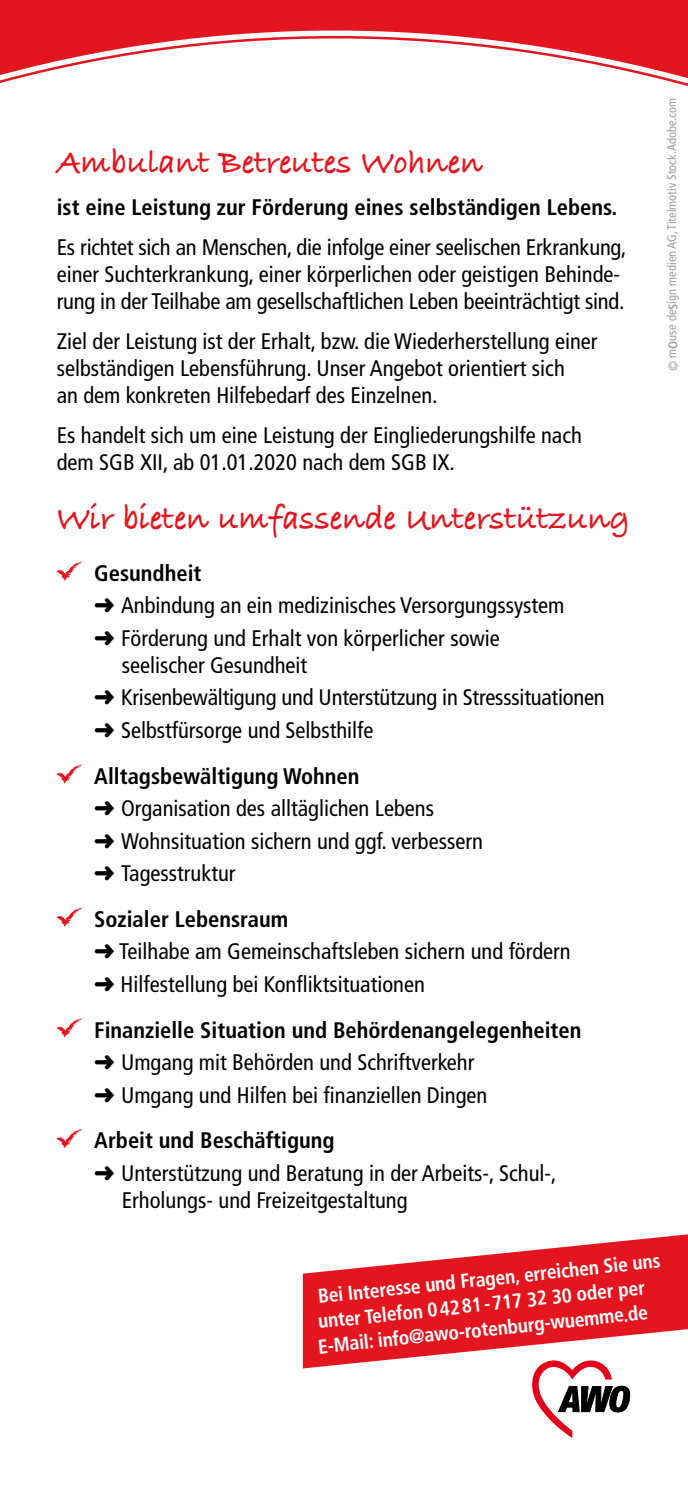
<style>
.page{position:relative;width:688px;height:1489px;background:#fff}
.page>*{position:absolute;margin:0;border:0;box-sizing:border-box;transform-origin:0 0}
.t1{font:700 35px "Bradley Hand ITCTT";color:#e3151e;scale:.95 1}
.t2{font:condensed 22.5px/32.5px "Frutiger";color:#000}
.t3{font:700 condensed 22.5px "Frutiger";color:#000}
.t4{font:700 condensed 20px/25px "Frutiger";color:#fff}
.t5{font:condensed 12.5px "Frutiger";color:#9c9e9f}
.s1{font-weight:700}
</style>
<div class="page">
<div style="left:0;top:0;width:687px;height:20px;background:#e3151e"></div>
<svg style="left:0;top:20px;width:687px;height:66px"></svg>
<svg style="left:57px;top:561px;width:26px;height:20px"></svg>
<svg style="left:57px;top:764px;width:26px;height:19px"></svg>
<svg style="left:57px;top:907px;width:26px;height:19px"></svg>
<svg style="left:57px;top:1018px;width:26px;height:19px"></svg>
<svg style="left:57px;top:1129px;width:26px;height:19px"></svg>
<svg style="left:532px;top:1368px;width:98px;height:69px"></svg>
<svg style="left:303px;top:1234px;width:384px;height:134px;fill:#e3151e"></svg>
<p class="t1" style="left:57px;top:135px;width:449px">Ambulant Betreutes Wohnen</p>
<p class="t3" style="left:57px;top:194px;width:562px">ist eine Leistung zur Förderung eines selbständigen Lebens.</p>
<p class="t2" style="left:57px;top:234px;width:571px;line-height:27px">Es richtet sich an Menschen, die infolge einer seelischen Erkrankung, einer Suchterkrankung, einer körperlichen oder geistigen Behinde&shy;rung in der Teilhabe am gesellschaftlichen Leben beeinträchtigt sind.</p>
<p class="t2" style="left:57px;top:328px;width:542px;line-height:27px">Ziel der Leistung ist der Erhalt, bzw. die Wiederherstellung einer selbständigen Lebensführung. Unser Angebot orientiert sich<br>an dem konkreten Hilfebedarf des Einzelnen.</p>
<p class="t2" style="left:57px;top:421px;width:526px;line-height:27px">Es handelt sich um eine Leistung der Eingliederungshilfe nach dem SGB XII, ab 01.01.2020 nach dem SGB IX.</p>
<p class="t1" style="left:57px;top:491px;width:604px">Wir bieten umfassende Unterstützung</p>
<p class="t2" style="left:94px;top:557px;width:471px"><span class="s1">Gesundheit<br></span>➜ Anbindung an ein medizinisches Versorgungssystem ➜ Förderung und Erhalt von körperlicher sowie</p>
<p class="t2" style="left:94px;top:649px;width:512px;text-indent:27px">seelischer Gesundheit<br>➜ Krisenbewältigung und Unterstützung in Stresssituationen ➜ Selbstfürsorge und Selbsthilfe</p>
<p class="t2" style="left:94px;top:759px;width:390px"><span class="s1">Alltagsbewältigung Wohnen<br></span>➜ Organisation des alltäglichen Lebens<br>➜ Wohnsituation sichern und ggf. verbessern ➜ Tagesstruktur</p>
<p class="t2" style="left:94px;top:902px;width:478px"><span class="s1">Sozialer Lebensraum<br></span>➜ Teilhabe am Gemeinschaftsleben sichern und fördern ➜ Hilfestellung bei Konfliktsituationen</p>
<p class="t2" style="left:94px;top:1013px;width:488px"><span class="s1">Finanzielle Situation und Behördenangelegenheiten </span>➜ Umgang mit Behörden und Schriftverkehr<br>➜ Umgang und Hilfen bei finanziellen Dingen</p>
<p class="t2" style="left:94px;top:1124px;width:463px"><span class="s1">Arbeit und Beschäftigung<br></span>➜ Unterstützung und Beratung in der Arbeits-, Schul-,</p>
<p class="t2" style="left:122px;top:1183px;width:287px">Erholungs- und Freizeitgestaltung</p>
<p class="t5" style="left:664px;top:371px;width:274px;rotate:-90deg">© m<span class="s1">O</span>use de<span class="s1">S</span>ign medien AG, Titelmotiv Stock.Adobe.com</p>
<p class="t4" style="left:311px;top:1284px;width:350px;rotate:-6deg">Bei Interesse und Fragen, erreichen Sie uns unter Telefon 04281-717 32 30 oder per<br>E-Mail: info@awo-rotenburg-wuemme.de</p>
</div>
